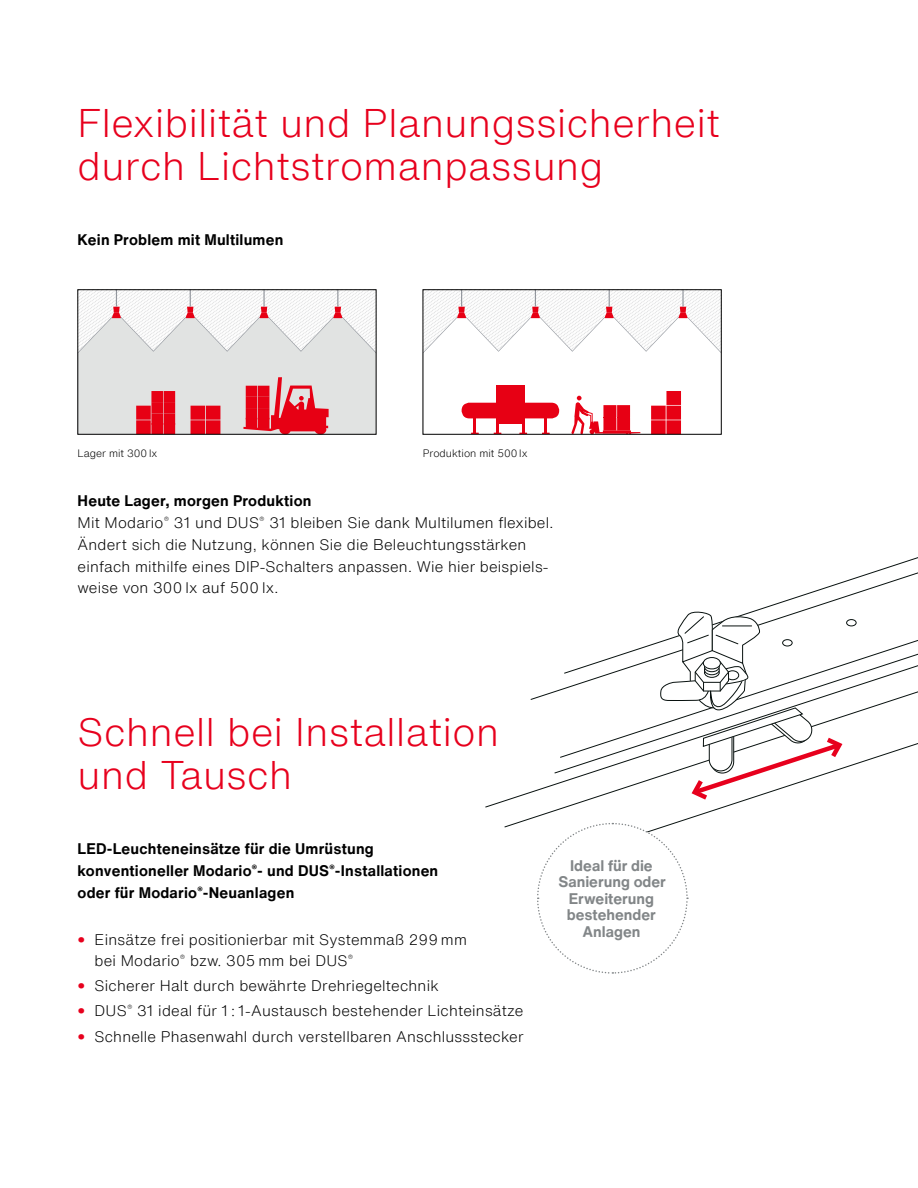
<style>
.page{position:relative;width:918px;height:1188px;background:#fff}
.page>*{position:absolute;margin:0;border:0;box-sizing:border-box;transform-origin:0 0}
.t1{font:300 39px/43.5px "Helvetica Now Text";letter-spacing:.015em;color:#e7001d}
.t2{font:300 15px/21.8px "Helvetica Now Text";letter-spacing:.015em;color:#000}
.t3{font:700 15px/21.8px "Helvetica Now Text";letter-spacing:.015em;color:#000}
.t4{font:700 15px/16.5px "Helvetica Now Text";color:#828688;text-align:center}
.t5{font:300 10.5px "Helvetica Now Text";color:#000}
.s1{font-weight:700}
.s2{font-weight:700;font-size:18px;color:#e7001d}
</style>
<div class="page">
<svg style="left:425px;top:292px;width:294px;height:140px"></svg>
<svg style="left:80px;top:292px;width:294px;height:140px"></svg>
<svg style="left:536px;top:558px;width:382px;height:416px"></svg>
<h1 class="t1" style="left:78px;top:100px;width:644px">Flexibilität und Planungssicherheit durch Lichtstromanpassung</h1>
<p class="t3" style="left:78px;top:229px;width:207px">Kein Problem mit Multilumen</p>
<p class="t5" style="left:78px;top:446px;width:81px">Lager mit 300 lx</p>
<p class="t5" style="left:423px;top:446px;width:106px">Produktion mit 500 lx</p>
<p class="t2" style="left:78px;top:490px;width:477px"><span class="s1">Heute Lager, morgen Produktion<br></span>Mit Modario<sup>®</sup> 31 und DUS<sup>®</sup> 31 bleiben Sie dank Multilumen flexibel.<br>Ändert sich die Nutzung, können Sie die Beleuchtungsstärken einfach mithilfe eines DIP-Schalters anpassen. Wie hier beispiels&shy;weise von 300 lx auf 500 lx.</p>
<h1 class="t1" style="left:78px;top:709px;width:423px">Schnell bei Installation und Tausch</h1>
<p class="t3" style="left:78px;top:838px;width:362px">LED-Leuchteneinsätze für die Umrüstung konventioneller Modario<sup>®</sup>- und DUS<sup>®</sup>-Installationen oder für Modario<sup>®</sup>-Neuanlagen</p>
<p class="t2" style="left:95px;top:928px;width:374px;line-height:21px;text-indent:-17px"><span class="s2">•</span> Einsätze frei positionierbar mit Systemmaß 299 mm bei Modario<sup>®</sup> bzw. 305 mm bei DUS<sup>®</sup></p>
<p class="t2" style="left:78px;top:974px;width:363px"><span class="s2">•</span> Sicherer Halt durch bewährte Drehriegeltechnik</p>
<p class="t2" style="left:78px;top:1000px;width:447px"><span class="s2">•</span> DUS<sup>®</sup> 31 ideal für 1 : 1-Austausch bestehender Lichteinsätze</p>
<p class="t2" style="left:78px;top:1025px;width:447px"><span class="s2">•</span> Schnelle Phasenwahl durch verstellbaren Anschlussstecker</p>
<p class="t4" style="left:558px;top:857px;width:109px">Ideal für die<br>Sanierung oder<br>Erweiterung bestehender<br>Anlagen</p>
</div>
